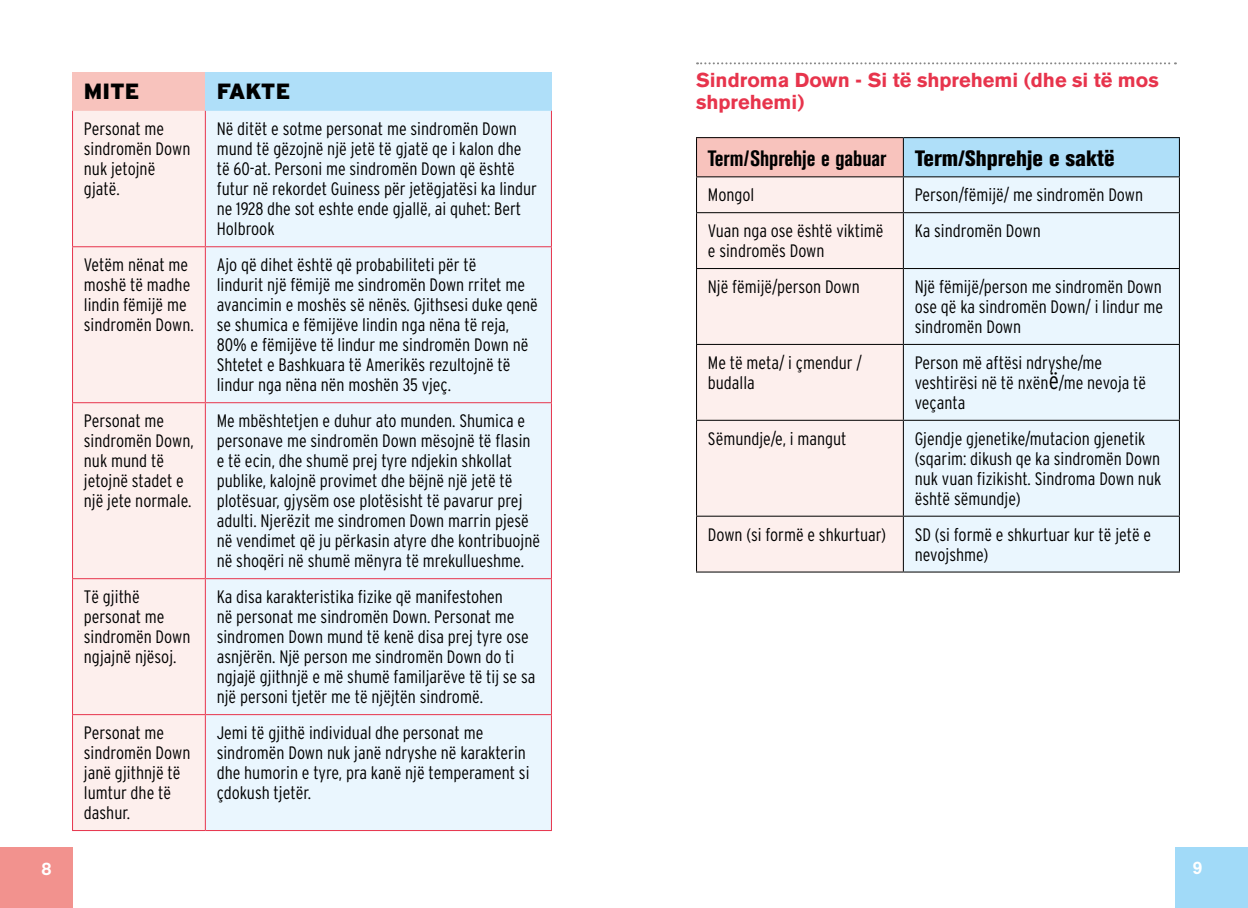
<style>
.page{position:relative;width:1248px;height:908px;background:#fff}
.page>*{position:absolute;margin:0;border:0;box-sizing:border-box;transform-origin:0 0}
.t1{font:700 condensed 22px "Akzidenz Grotesk BE";color:#000}
.t2{font:800 condensed 22px "Akzidenz Grotesk BE";color:#000}
.t3{font:900 22px "Interstate Mono";color:#000}
.t4{font:700 20px/22px "Akzidenz Grotesk BE";color:#e7344c}
.t5{font:300 condensed 18px/20px "Interstate";color:#000}
.t6{font:500 18px "Akzidenz Grotesk BE";color:#fff}
.s1{font-size:24px}
</style>
<div class="page">
<div style="left:72px;top:72px;width:133px;height:39px;background:#f8c3bd"></div>
<div style="left:205px;top:72px;width:346px;height:39px;background:#afdff9"></div>
<div style="left:73px;top:111px;width:132px;height:718px;background:#fdefed"></div>
<div style="left:206px;top:111px;width:345px;height:718px;background:#eaf6fe"></div>
<hr style="left:72px;top:111px;width:1px;height:135px;background:#e7344c">
<hr style="left:205px;top:111px;width:1px;height:135px;background:#e7344c">
<hr style="left:551px;top:111px;width:1px;height:135px;background:#e7344c">
<hr style="left:72px;top:246px;width:133px;height:1px;background:#e7344c">
<hr style="left:72px;top:247px;width:1px;height:155px;background:#e7344c">
<hr style="left:205px;top:246px;width:347px;height:1px;background:#e7344c">
<hr style="left:205px;top:247px;width:1px;height:155px;background:#e7344c">
<hr style="left:551px;top:247px;width:1px;height:155px;background:#e7344c">
<hr style="left:72px;top:402px;width:133px;height:1px;background:#e7344c">
<hr style="left:72px;top:403px;width:1px;height:175px;background:#e7344c">
<hr style="left:205px;top:402px;width:347px;height:1px;background:#e7344c">
<hr style="left:205px;top:403px;width:1px;height:175px;background:#e7344c">
<hr style="left:551px;top:403px;width:1px;height:175px;background:#e7344c">
<hr style="left:72px;top:578px;width:133px;height:1px;background:#e7344c">
<hr style="left:72px;top:579px;width:1px;height:134px;background:#e7344c">
<hr style="left:205px;top:578px;width:347px;height:1px;background:#e7344c">
<hr style="left:205px;top:579px;width:1px;height:134px;background:#e7344c">
<hr style="left:551px;top:579px;width:1px;height:134px;background:#e7344c">
<hr style="left:72px;top:713px;width:133px;height:1px;background:#e7344c">
<hr style="left:72px;top:714px;width:1px;height:115px;background:#e7344c">
<hr style="left:205px;top:713px;width:347px;height:1px;background:#e7344c">
<hr style="left:205px;top:714px;width:1px;height:115px;background:#e7344c">
<hr style="left:551px;top:714px;width:1px;height:115px;background:#e7344c">
<hr style="left:72px;top:829px;width:133px;height:1px;background:#e7344c">
<hr style="left:205px;top:829px;width:347px;height:1px;background:#e7344c">
<svg style="left:697px;top:62px;width:478px;height:2px"></svg>
<div style="left:696px;top:138px;width:207px;height:39px;background:#f8c3bd"></div>
<div style="left:903px;top:138px;width:276px;height:39px;background:#afdff9"></div>
<div style="left:697px;top:177px;width:205px;height:394px;background:#fdefed"></div>
<div style="left:903px;top:177px;width:275px;height:394px;background:#eaf6fe"></div>
<hr style="left:696px;top:137px;width:207px;height:1px;background:#000">
<hr style="left:696px;top:138px;width:1px;height:38px;background:#000">
<hr style="left:903px;top:137px;width:276px;height:1px;background:#000">
<hr style="left:902px;top:138px;width:1px;height:38px;background:#000">
<hr style="left:1178px;top:138px;width:1px;height:38px;background:#000">
<hr style="left:696px;top:176px;width:207px;height:1px;background:#000">
<hr style="left:696px;top:177px;width:1px;height:35px;background:#000">
<hr style="left:903px;top:176px;width:276px;height:1px;background:#000">
<hr style="left:902px;top:177px;width:1px;height:35px;background:#000">
<hr style="left:1178px;top:177px;width:1px;height:35px;background:#000">
<hr style="left:696px;top:212px;width:207px;height:1px;background:#000">
<hr style="left:696px;top:213px;width:1px;height:55px;background:#000">
<hr style="left:903px;top:212px;width:276px;height:1px;background:#000">
<hr style="left:902px;top:213px;width:1px;height:55px;background:#000">
<hr style="left:1178px;top:213px;width:1px;height:55px;background:#000">
<hr style="left:696px;top:268px;width:207px;height:1px;background:#000">
<hr style="left:696px;top:269px;width:1px;height:75px;background:#000">
<hr style="left:903px;top:268px;width:276px;height:1px;background:#000">
<hr style="left:902px;top:269px;width:1px;height:75px;background:#000">
<hr style="left:1178px;top:269px;width:1px;height:75px;background:#000">
<hr style="left:696px;top:344px;width:207px;height:1px;background:#000">
<hr style="left:696px;top:345px;width:1px;height:74px;background:#000">
<hr style="left:903px;top:344px;width:276px;height:1px;background:#000">
<hr style="left:902px;top:345px;width:1px;height:74px;background:#000">
<hr style="left:1178px;top:345px;width:1px;height:74px;background:#000">
<hr style="left:696px;top:419px;width:207px;height:1px;background:#000">
<hr style="left:696px;top:420px;width:1px;height:95px;background:#000">
<hr style="left:903px;top:419px;width:276px;height:1px;background:#000">
<hr style="left:902px;top:420px;width:1px;height:95px;background:#000">
<hr style="left:1178px;top:420px;width:1px;height:95px;background:#000">
<hr style="left:696px;top:515px;width:207px;height:1px;background:#000">
<hr style="left:696px;top:516px;width:1px;height:55px;background:#000">
<hr style="left:903px;top:515px;width:276px;height:1px;background:#000">
<hr style="left:902px;top:516px;width:1px;height:55px;background:#000">
<hr style="left:1178px;top:516px;width:1px;height:55px;background:#000">
<hr style="left:696px;top:571px;width:207px;height:1px;background:#000">
<hr style="left:903px;top:571px;width:276px;height:1px;background:#000">
<div style="left:1175px;top:847px;width:72px;height:60px;background:#a1daf8"></div>
<div style="left:0;top:847px;width:72px;height:60px;background:#f2928e"></div>
<p class="t3" style="left:84px;top:79px;width:57px">MITE</p>
<p class="t3" style="left:217px;top:79px;width:75px">FAKTE</p>
<p class="t5" style="left:84px;top:119px;width:108px">Personat me sindromën Down nuk jetojnë gjatë.</p>
<p class="t5" style="left:217px;top:119px;width:322px">Në ditët e sotme personat me sindromën Down mund të gëzojnë një jetë të gjatë qe i kalon dhe të 60-at. Personi me sindromën Down që është futur në rekordet Guiness për jetëgjatësi ka lindur ne 1928 dhe sot eshte ende gjallë, ai quhet: Bert Holbrook</p>
<p class="t5" style="left:84px;top:254px;width:111px">Vetëm nënat me moshë të madhe lindin fëmijë me sindromën Down.</p>
<p class="t5" style="left:217px;top:254px;width:323px">Ajo që dihet është që probabiliteti për të<br>lindurit një fëmijë me sindromën Down rritet me avancimin e moshës së nënës. Gjithsesi duke qenë se shumica e fëmijëve lindin nga nëna të reja, 80% e fëmijëve të lindur me sindromën Down në Shtetet e Bashkuara të Amerikës rezultojnë të lindur nga nëna nën moshën 35 vjeç.</p>
<p class="t5" style="left:84px;top:410px;width:111px">Personat me sindromën Down, nuk mund të jetojnë stadet e një jete normale.</p>
<p class="t5" style="left:217px;top:410px;width:325px">Me mbështetjen e duhur ato munden. Shumica e personave me sindromën Down mësojnë të flasin e të ecin, dhe shumë prej tyre ndjekin shkollat publike, kalojnë provimet dhe bëjnë një jetë të plotësuar, gjysëm ose plotësisht të pavarur prej adulti. Njerëzit me sindromen Down marrin pjesë në vendimet që ju përkasin atyre dhe kontribuojnë në shoqëri në shumë mënyra të mrekullueshme.</p>
<p class="t5" style="left:84px;top:586px;width:108px">Të gjithë personat me sindromën Down ngjajnë njësoj.</p>
<p class="t5" style="left:217px;top:586px;width:320px">Ka disa karakteristika fizike që manifestohen<br>në personat me sindromën Down. Personat me sindromen Down mund të kenë disa prej tyre ose asnjërën. Një person me sindromën Down do ti ngjajë gjithnjë e më shumë familjarëve të tij se sa një personi tjetër me të njëjtën sindromë.</p>
<p class="t5" style="left:84px;top:722px;width:108px">Personat me sindromën Down janë gjithnjë të lumtur dhe të dashur.</p>
<p class="t5" style="left:217px;top:722px;width:314px">Jemi të gjithë individual dhe personat me sindromën Down nuk janë ndryshe në karakterin dhe humorin e tyre, pra kanë një temperament si çdokush tjetër.</p>
<p class="t4" style="left:696px;top:69px;width:464px">Sindroma Down - Si të shprehemi (dhe si të mos shprehemi)</p>
<p class="t1" style="left:707px;top:145px;width:180px">Term/Shprehje e gabuar</p>
<p class="t2" style="left:914px;top:145px;width:201px">Term/Shprehje e saktë</p>
<p class="t5" style="left:707px;top:185px;width:48px">Mongol</p>
<p class="t5" style="left:914px;top:185px;width:230px">Person/fëmijë/ me sindromën Down</p>
<p class="t5" style="left:707px;top:220px;width:177px">Vuan nga ose është viktimë e sindromës Down</p>
<p class="t5" style="left:914px;top:220px;width:127px">Ka sindromën Down</p>
<p class="t5" style="left:707px;top:276px;width:153px">Një fëmijë/person Down</p>
<p class="t5" style="left:914px;top:276px;width:250px;text-align:justify">Një fëmijë/person me sindromën Down ose që ka sindromën Down/ i lindur me sindromën Down</p>
<p class="t5" style="left:707px;top:352px;width:155px">Me të meta/ i çmendur / budalla</p>
<p class="t5" style="left:914px;top:352px;width:233px">Person më aftësi ndryshe/me veshtirësi në të nxën<span class="s1">ë</span>/me nevoja të veçanta</p>
<p class="t5" style="left:707px;top:428px;width:140px">Sëmundje/e, i mangut</p>
<p class="t5" style="left:914px;top:428px;width:248px">Gjendje gjenetike/mutacion gjenetik (sqarim: dikush qe ka sindromën Down nuk vuan fizikisht. Sindroma Down nuk është sëmundje)</p>
<p class="t5" style="left:707px;top:524px;width:180px">Down (si formë e shkurtuar)</p>
<p class="t5" style="left:914px;top:524px;width:238px">SD (si formë e shkurtuar kur të jetë e nevojshme)</p>
<p class="t6" style="left:41px;top:857px;width:12px">8</p>
<p class="t6" style="left:1192px;top:855px;width:12px">9</p>
</div>
